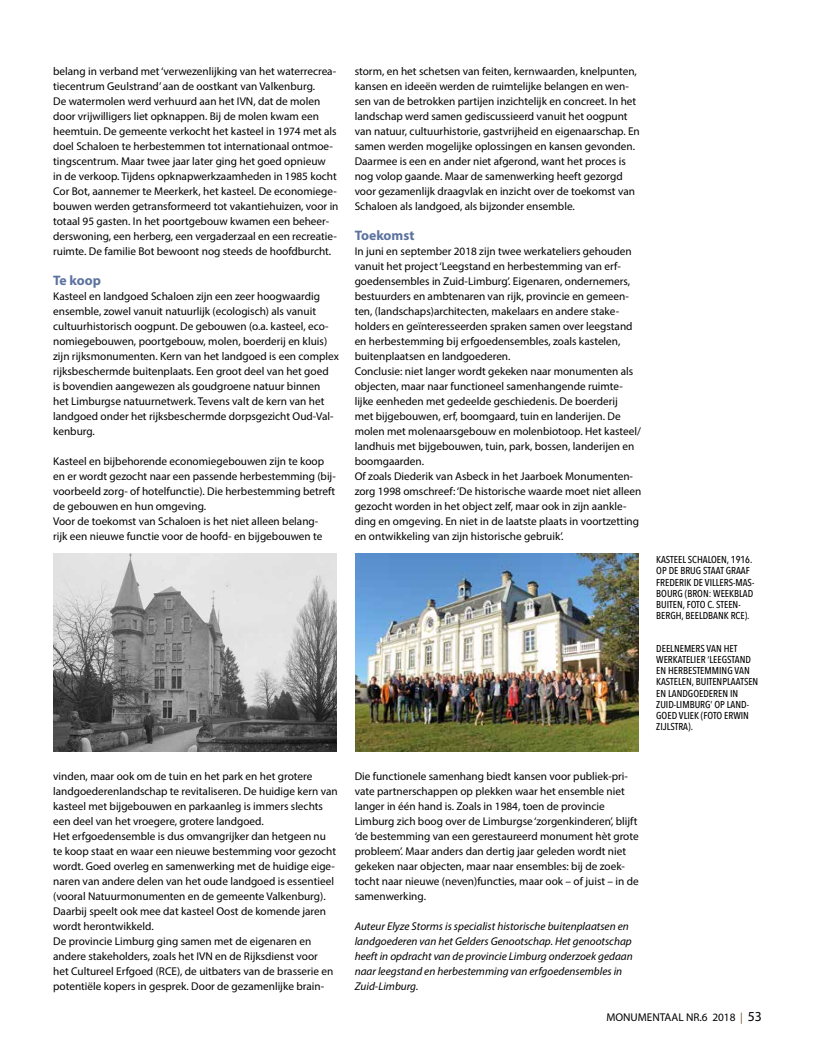
<style>
.page{position:relative;width:815px;height:1053px;background:#fff}
.page>*{position:absolute;margin:0;border:0;box-sizing:border-box;transform-origin:0 0}
.t1{font:700 13.75px "Myriad Pro";color:#5c729f}
.t2{font:11.25px/15px "Myriad Pro";color:#000}
.t3{font:italic 11.25px/15px "Myriad Pro";color:#000}
.t4{font:500 10px/11.2px "Avenir Next Condensed";color:#000}
.s1{color:#6e5a2e}
.s2{font-size:13.75px}
</style>
<div class="page">
<img style="left:355px;top:553px;width:284px;height:198px">
<img style="left:53px;top:553px;width:284px;height:198px">
<p class="t2" style="left:53px;top:64px;width:287px">belang in verband met ‘verwezenlijking van het waterrecrea&shy;tiecentrum Geulstrand’ aan de oostkant van Valkenburg.<br>De watermolen werd verhuurd aan het IVN, dat de molen door vrijwilligers liet opknappen. Bij de molen kwam een heemtuin. De gemeente verkocht het kasteel in 1974 met als doel Schaloen te herbestemmen tot internationaal ontmoe&shy;tingscentrum. Maar twee jaar later ging het goed opnieuw<br>in de verkoop. Tijdens opknapwerkzaamheden in 1985 kocht Cor Bot, aannemer te Meerkerk, het kasteel. De economiege&shy;bouwen werden getransformeerd tot vakantiehuizen, voor in totaal 95 gasten. In het poortgebouw kwamen een beheer&shy;derswoning, een herberg, een vergaderzaal en een recreatie&shy;ruimte. De familie Bot bewoont nog steeds de hoofdburcht.</p>
<p class="t1" style="left:53px;top:271px;width:49px">Te koop</p>
<p class="t2" style="left:53px;top:289px;width:287px">Kasteel en landgoed Schaloen zijn een zeer hoogwaardig ensemble, zowel vanuit natuurlijk (ecologisch) als vanuit cultuurhistorisch oogpunt. De gebouwen (o.a. kasteel, eco&shy;nomiegebouwen, poortgebouw, molen, boerderij en kluis) zijn rijksmonumenten. Kern van het landgoed is een complex rijksbeschermde buitenplaats. Een groot deel van het goed<br>is bovendien aangewezen als goudgroene natuur binnen<br>het Limburgse natuurnetwerk. Tevens valt de kern van het landgoed onder het rijksbeschermde dorpsgezicht Oud-Val&shy;kenburg.</p>
<p class="t2" style="left:53px;top:454px;width:284px">Kasteel en bijbehorende economiegebouwen zijn te koop en er wordt gezocht naar een passende herbestemming (bij&shy;voorbeeld zorg- of hotelfunctie). Die herbestemming betreft de gebouwen en hun omgeving.<br>Voor de toekomst van Schaloen is het niet alleen belang-<br>rijk een nieuwe functie voor de hoofd- en bijgebouwen te</p>
<p class="t2" style="left:355px;top:63px;width:287px">storm, en het schetsen van feiten, kernwaarden, knelpunten, kansen en ideeën werden de ruimtelijke belangen en wen&shy;sen van de betrokken partijen inzichtelijk en concreet. In het landschap werd samen gediscussieerd vanuit het oogpunt van natuur, cultuurhistorie, gastvrijheid en eigenaarschap. En samen werden mogelijke oplossingen en kansen gevonden.<br>Daarmee is een en ander niet afgerond, want het proces is nog volop gaande. Maar de samenwerking heeft gezorgd voor gezamenlijk draagvlak en inzicht over de toekomst van Schaloen als landgoed, als bijzonder ensemble.</p>
<p class="t1" style="left:355px;top:226px;width:61px">Toekomst</p>
<p class="t2" style="left:355px;top:244px;width:288px">In juni en september 2018 zijn twee werkateliers gehouden vanuit het project ‘Leegstand en herbestemming van erf&shy;goedensembles in Zuid-Limburg’. Eigenaren, ondernemers, bestuurders en ambtenaren van rijk, provincie en gemeen&shy;ten, (landschaps)architecten, makelaars en andere stake&shy;holders en geïnteresseerden spraken samen over leegstand en herbestemming bij erfgoedensembles, zoals kastelen, buitenplaatsen en landgoederen.<br>Conclusie: niet langer wordt gekeken naar monumenten als objecten, maar naar functioneel samenhangende ruimte&shy;lijke eenheden met gedeelde geschiedenis. De boerderij<br>met bijgebouwen, erf, boomgaard, tuin en landerijen. De molen met molenaarsgebouw en molenbiotoop. Het kasteel/ landhuis met bijgebouwen, tuin, park, bossen, landerijen en boomgaarden.<br>Of zoals Diederik van Asbeck in het Jaarboek Monumenten&shy;zorg 1998 omschreef: ‘De historische waarde moet niet alleen gezocht worden in het object zelf, maar ook in zijn aankle&shy;ding en omgeving. En niet in de laatste plaats in voortzetting en ontwikkeling van zijn historische gebruik’.</p>
<p class="t4" style="left:656px;top:554px;width:100px">KASTEEL SCHALOEN, 1916.<br>OP DE BRUG STAAT GRAAF<br>FREDERIK DE VILLERS-MAS-<br>BOURG (BRON: WEEKBLAD<br>BUITEN, FOTO C. STEEN-<br>BERGH, BEELDBANK RCE).</p>
<p class="t4" style="left:656px;top:642px;width:104px">DEELNEMERS VAN HET<br>WERKATELIER ‘LEEGSTAND<br>EN HERBESTEMMING VAN<br>KASTELEN, BUITENPLAATSEN<br>EN LANDGOEDEREN IN<br>ZUID-LIMBURG’ OP LAND-<br>GOED VLIEK (FOTO ERWIN<br>ZIJLSTRA).</p>
<p class="t2" style="left:53px;top:768px;width:286px">vinden, maar ook om de tuin en het park en het grotere landgoederenlandschap te revitaliseren. De huidige kern van kasteel met bijgebouwen en parkaanleg is immers slechts een deel van het vroegere, grotere landgoed.<br>Het erfgoedensemble is dus omvangrijker dan hetgeen nu te koop staat en waar een nieuwe bestemming voor gezocht wordt. Goed overleg en samenwerking met de huidige eige&shy;naren van andere delen van het oude landgoed is essentieel (vooral Natuurmonumenten en de gemeente Valkenburg).<br>Daarbij speelt ook mee dat kasteel Oost de komende jaren wordt herontwikkeld.<br>De provincie Limburg ging samen met de eigenaren en andere stakeholders, zoals het IVN en de Rijksdienst voor<br>het Cultureel Erfgoed (RCE), de uitbaters van de brasserie en potentiële kopers in gesprek. Door de gezamenlijke brain-</p>
<p class="t2" style="left:355px;top:768px;width:286px">Die functionele samenhang biedt kansen voor publiek-pri&shy;vate partnerschappen op plekken waar het ensemble niet langer in één hand is. Zoals in 1984, toen de provincie Limburg zich boog over de Limburgse ‘zorgenkinderen’, blijft ‘de bestemming van een gerestaureerd monument hèt grote probleem’. Maar anders dan dertig jaar geleden wordt niet gekeken naar objecten, maar naar ensembles: bij de zoek&shy;tocht naar nieuwe (neven)functies, maar ook – of juist – in de samenwerking.</p>
<p class="t3" style="left:355px;top:918px;width:280px">Auteur Elyze Storms is specialist historische buitenplaatsen en landgoederen van het Gelders Genootschap. Het genootschap heeft in opdracht van de provincie Limburg onderzoek gedaan naar leegstand en herbestemming van erfgoedensembles in Zuid-Limburg.</p>
<p class="t2" style="left:606px;top:1009px;width:157px">MONUMENTAAL NR.6 2018 <span class="s1">|</span> <span class="s2">53</span></p>
</div>
